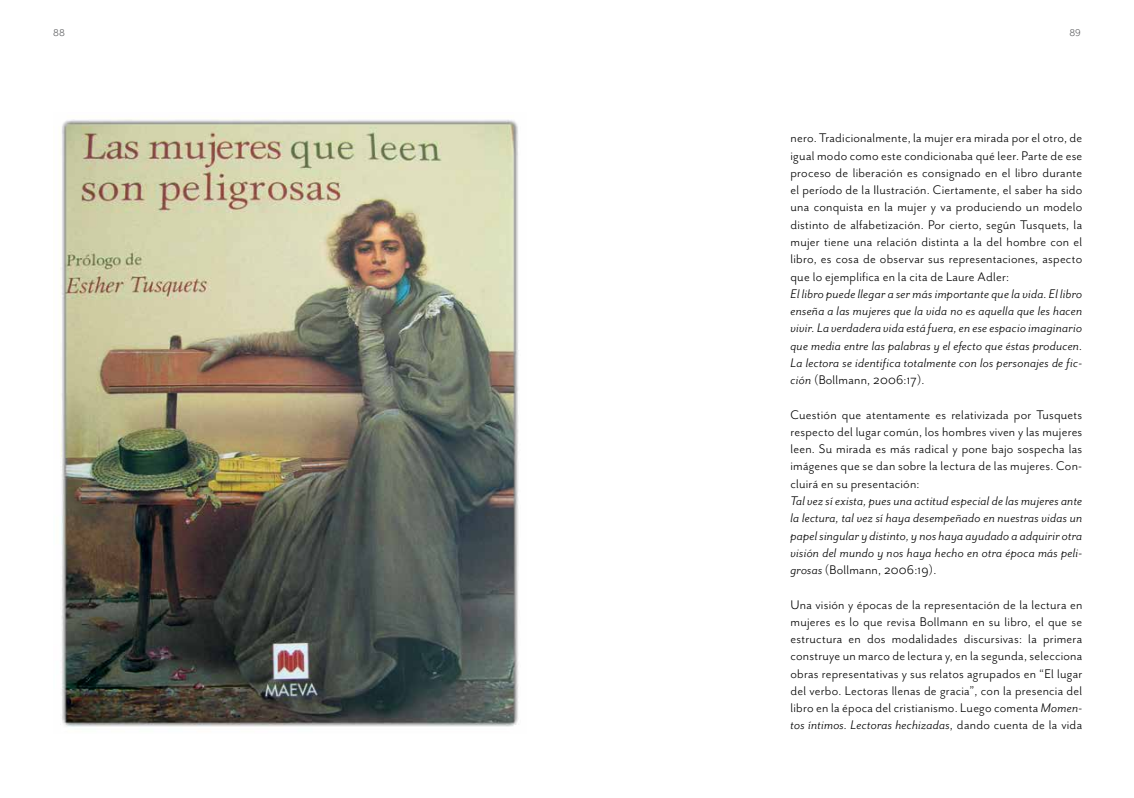
<style>
.page{position:relative;width:1134px;height:798px;background:#fff}
.page>*{position:absolute;margin:0;border:0;box-sizing:border-box;transform-origin:0 0}
.t1{font:14.38px/17.2px "Mr Eaves San OT";letter-spacing:.015em;color:#000;text-align:justify}
.t2{font:italic 14.38px/17.2px "Mr Eaves San OT";letter-spacing:.015em;color:#000;text-align:justify}
.t3{font:11.25px "Mr Eaves Mod OT";color:#58595b}
.s1{font-style:normal}
.s2{font-style:italic}
</style>
<div class="page">
<img style="left:60px;top:119px;width:459px;height:608px">
<p class="t3" style="left:53px;top:27px;width:13px">88</p>
<p class="t3" style="left:1069px;top:27px;width:13px">89</p>
<p class="t1" style="left:790px;top:130px;width:293px">nero. Tradicionalmente, la mujer era mirada por el otro, de igual modo como este condicionaba qué leer. Parte de ese proceso de liberación es consignado en el libro durante el período de la Ilustración. Ciertamente, el saber ha sido una conquista en la mujer y va produciendo un modelo distinto de alfabetización. Por cierto, según Tusquets, la mujer tiene una relación distinta a la del hombre con el libro, es cosa de observar sus representaciones, aspecto que lo ejemplifica en la cita de Laure Adler:</p>
<p class="t2" style="left:790px;top:285px;width:293px">El libro puede llegar a ser más importante que la vida. El libro enseña a las mujeres que la vida no es aquella que les hacen vivir. La verdadera vida está fuera, en ese espacio imaginario que media entre las palabras y el efecto que éstas producen.<br>La lectora se identifica totalmente con los personajes de fic&shy;ción <span class="s1">(Bollmann, 2006:17).</span></p>
<p class="t1" style="left:790px;top:406px;width:293px">Cuestión que atentamente es relativizada por Tusquets respecto del lugar común, los hombres viven y las mujeres leen. Su mirada es más radical y pone bajo sospecha las imágenes que se dan sobre la lectura de las mujeres. Con&shy;cluirá en su presentación:</p>
<p class="t2" style="left:790px;top:492px;width:293px">Tal vez sí exista, pues una actitud especial de las mujeres ante la lectura, tal vez sí haya desempeñado en nuestras vidas un papel singular y distinto, y nos haya ayudado a adquirir otra visión del mundo y nos haya hecho en otra época más peli&shy;grosas <span class="s1">(Bollmann, 2006:19).</span></p>
<p class="t1" style="left:790px;top:595px;width:293px">Una visión y épocas de la representación de la lectura en mujeres es lo que revisa Bollmann en su libro, el que se estructura en dos modalidades discursivas: la primera construye un marco de lectura y, en la segunda, selecciona obras representativas y sus relatos agrupados en “El lugar del verbo. Lectoras llenas de gracia”, con la presencia del libro en la época del cristianismo. Luego comenta <span class="s2">Momen&shy;tos íntimos. Lectoras hechizadas</span>, dando cuenta de la vida</p>
</div>
